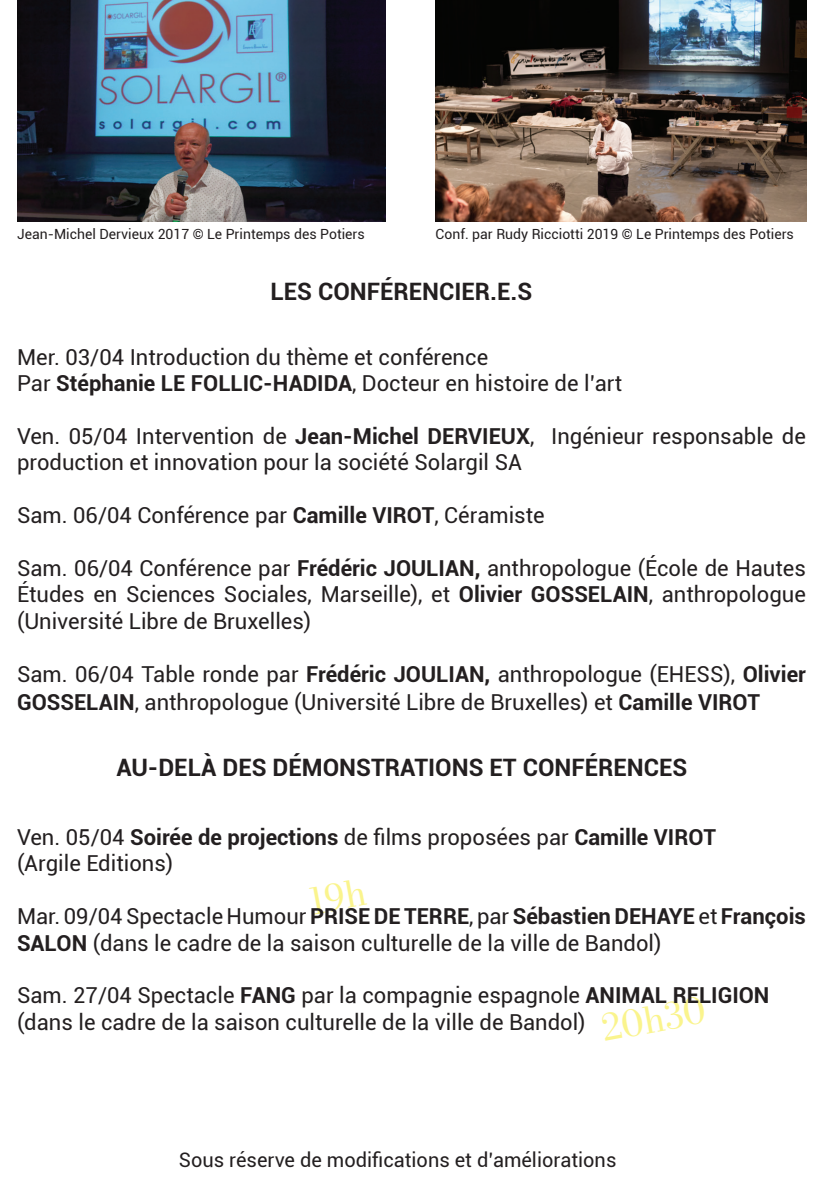
<style>
.page{position:relative;width:823px;height:1191px;background:#fff}
.page>*{position:absolute;margin:0;border:0;box-sizing:border-box;transform-origin:0 0}
.t1{font:36px "Bodoni Moda 9 pt";color:#faf48d}
.t2{font:700 24px "Roboto";color:#231f20}
.t3{font:22px/26.4px "Roboto";color:#231f20}
.t4{font:20px "Roboto";color:#231f20}
.t5{font:14px "Roboto";color:#231f20}
.s1{font-weight:700}
</style>
<div class="page">
<img style="left:435px;top:0;width:371px;height:221px">
<img style="left:17px;top:0;width:368px;height:222px">
<p class="t5" style="left:17px;top:224px;width:349px">Jean-Michel Dervieux 2017 © Le Printemps des Potiers</p>
<p class="t5" style="left:435px;top:224px;width:359px">Conf. par Rudy Ricciotti 2019 © Le Printemps des Potiers</p>
<p class="t2" style="left:270px;top:274px;width:263px">LES CONFÉRENCIER.E.S</p>
<p class="t3" style="left:17px;top:343px;width:606px">Mer. 03/04 Introduction du thème et conférence<br>Par <span class="s1">Stéphanie LE FOLLIC-HADIDA</span>, Docteur en histoire de l’art</p>
<p class="t3" style="left:17px;top:422px;width:790px">Ven. 05/04 Intervention de <span class="s1">Jean-Michel DERVIEUX</span>, Ingénieur responsable de production et innovation pour la société Solargil SA</p>
<p class="t3" style="left:17px;top:501px;width:529px">Sam. 06/04 Conférence par <span class="s1">Camille VIROT</span>, Céramiste</p>
<p class="t3" style="left:17px;top:554px;width:790px;text-align:justify">Sam. 06/04 Conférence par <span class="s1">Frédéric JOULIAN,</span> anthropologue (École de Hautes Études en Sciences Sociales, Marseille), et <span class="s1">Olivier GOSSELAIN</span>, anthropologue (Université Libre de Bruxelles)</p>
<p class="t3" style="left:17px;top:658px;width:790px;line-height:28.8px">Sam. 06/04 Table ronde par <span class="s1">Frédéric JOULIAN,</span> anthropologue (EHESS), <span class="s1">Olivier<br>GOSSELAIN</span>, anthropologue (Université Libre de Bruxelles) et <span class="s1">Camille VIROT</span></p>
<p class="t2" style="left:116px;top:750px;width:572px">AU-DELÀ DES DÉMONSTRATIONS ET CONFÉRENCES</p>
<p class="t3" style="left:17px;top:823px;width:700px">Ven. 05/04 <span class="s1">Soirée de projections</span> de films proposées par <span class="s1">Camille VIROT </span>(Argile Editions)</p>
<p class="t3" style="left:17px;top:902px;width:790px">Mar. 09/04 Spectacle Humour <span class="s1">PRISE DE TERRE</span>, par <span class="s1">Sébastien DEHAYE</span> et <span class="s1">François<br>SALON</span> (dans le cadre de la saison culturelle de la ville de Bandol)</p>
<p class="t3" style="left:17px;top:981px;width:753px">Sam. 27/04 Spectacle <span class="s1">FANG</span> par la compagnie espagnole <span class="s1">ANIMAL RELIGION </span>(dans le cadre de la saison culturelle de la ville de Bandol)</p>
<h1 class="t1" style="left:597px;top:1003px;width:106px;rotate:-10deg">20h30</h1>
<p class="t4" style="left:179px;top:1146px;width:439px">Sous réserve de modifications et d’améliorations</p>
</div>
